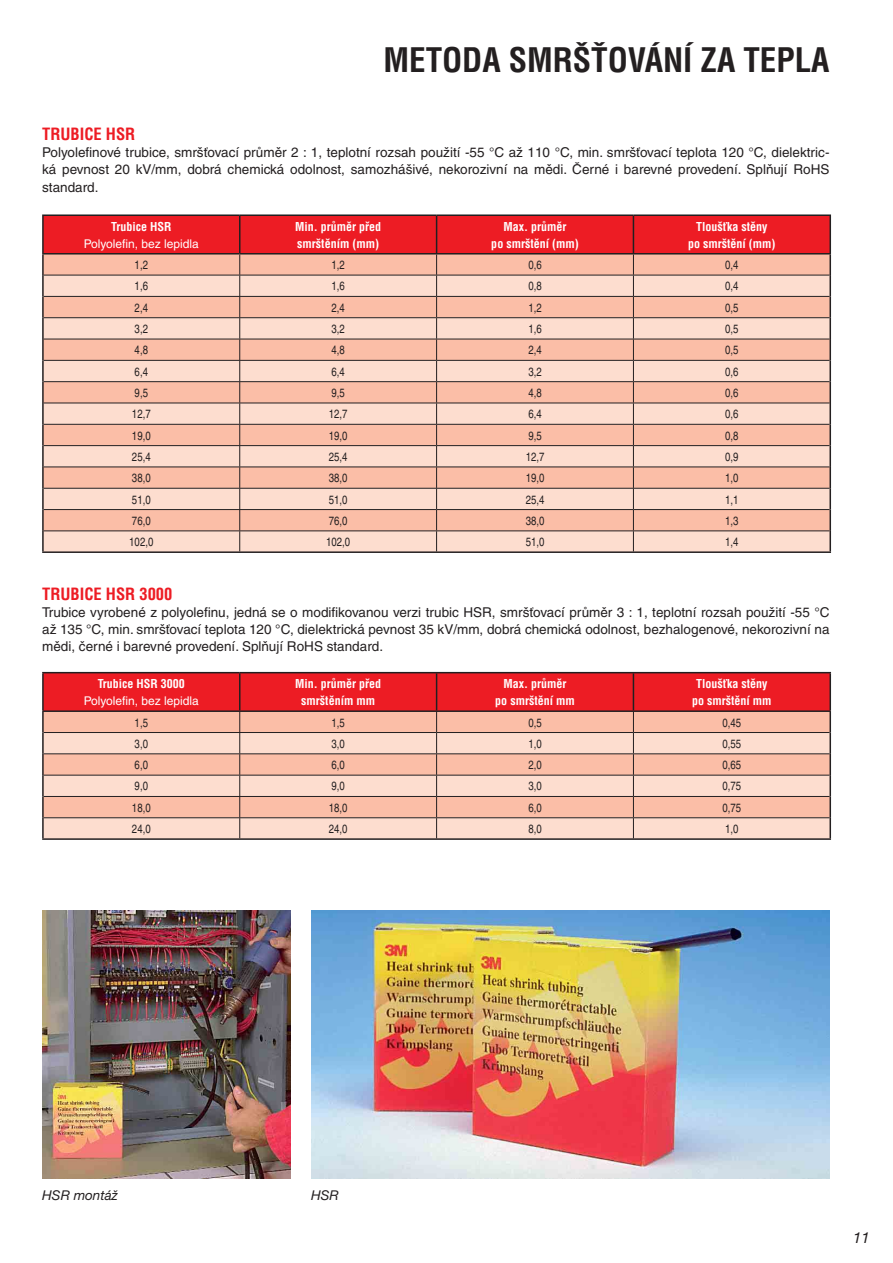
<style>
.page{position:relative;width:893px;height:1263px;background:#fff}
.page>*{position:absolute;margin:0;border:0;box-sizing:border-box;transform-origin:0 0}
.t1{font:700 condensed 33px "Helvetica CE";color:#231f20}
.t2{font:700 condensed 16.5px "Helvetica CE";color:#ed1c24}
.t3{font:italic 15px "Helvetica Neue CE";color:#231f20}
.t4{font:13.5px/17.2px "Helvetica CE";color:#231f20;text-align:justify}
.t5{font:italic 13.5px "Helvetica Neue CE";color:#231f20}
.t6{font:12px "Helvetica CE";color:#231f20;scale:.8 1}
.t7{font:700 condensed 12px/17.2px "Helvetica CE";color:#fff;text-align:center}
.t8{font:12px "Helvetica CE";color:#fff}
</style>
<div class="page">
<hr style="left:42px;top:214px;width:198px;height:2px;background:#231f20">
<hr style="left:42px;top:216px;width:2px;height:37px;background:#231f20">
<hr style="left:240px;top:214px;width:196px;height:2px;background:#231f20">
<hr style="left:436px;top:214px;width:197px;height:2px;background:#231f20">
<hr style="left:633px;top:214px;width:197px;height:2px;background:#231f20">
<hr style="left:42px;top:253px;width:198px;height:1px;background:#231f20">
<hr style="left:42px;top:254px;width:2px;height:21px;background:#231f20">
<hr style="left:42px;top:275px;width:2px;height:21px;background:#231f20">
<hr style="left:42px;top:296px;width:2px;height:21px;background:#231f20">
<hr style="left:42px;top:317px;width:2px;height:22px;background:#231f20">
<hr style="left:42px;top:339px;width:2px;height:21px;background:#231f20">
<hr style="left:42px;top:360px;width:2px;height:21px;background:#231f20">
<hr style="left:42px;top:381px;width:2px;height:22px;background:#231f20">
<hr style="left:42px;top:403px;width:2px;height:21px;background:#231f20">
<hr style="left:42px;top:424px;width:2px;height:21px;background:#231f20">
<hr style="left:42px;top:445px;width:2px;height:22px;background:#231f20">
<hr style="left:42px;top:467px;width:2px;height:21px;background:#231f20">
<hr style="left:42px;top:488px;width:2px;height:21px;background:#231f20">
<hr style="left:42px;top:509px;width:2px;height:21px;background:#231f20">
<hr style="left:42px;top:530px;width:2px;height:21px;background:#231f20">
<hr style="left:42px;top:551px;width:788px;height:2px;background:#231f20">
<svg style="left:43px;top:215px;width:787px;height:336px;background:#efb1a2"></svg>
<hr style="left:42px;top:710px;width:788px;height:1px;background:#231f20">
<hr style="left:42px;top:671px;width:198px;height:2px;background:#231f20">
<hr style="left:42px;top:673px;width:2px;height:37px;background:#231f20">
<hr style="left:240px;top:671px;width:590px;height:2px;background:#231f20">
<hr style="left:42px;top:711px;width:2px;height:21px;background:#231f20">
<hr style="left:42px;top:732px;width:2px;height:21px;background:#231f20">
<hr style="left:42px;top:753px;width:2px;height:22px;background:#231f20">
<hr style="left:42px;top:775px;width:2px;height:21px;background:#231f20">
<hr style="left:42px;top:796px;width:2px;height:21px;background:#231f20">
<hr style="left:42px;top:817px;width:2px;height:21px;background:#231f20">
<svg style="left:43px;top:672px;width:787px;height:166px;background:#ed9c91"></svg>
<hr style="left:42px;top:838px;width:788px;height:1px;background:#231f20">
<img style="left:42px;top:910px;width:248px;height:267px">
<img style="left:311px;top:910px;width:518px;height:268px">
<h1 class="t1" style="left:383px;top:46px;width:447px">METODA SMRŠŤOVÁNÍ ZA TEPLA</h1>
<p class="t2" style="left:42px;top:127px;width:95px">TRUBICE HSR</p>
<p class="t4" style="left:42px;top:145px;width:788px">Polyolefinové trubice, smršťovací průměr 2 : 1, teplotní rozsah použití -55 °C až 110 °C, min. smršťovací teplota 120 °C, dielektric&shy;ká pevnost 20 kV/mm, dobrá chemická odolnost, samozhášivé, nekorozivní na mědi. Černé i barevné provedení. Splňují RoHS standard.</p>
<p class="t7" style="left:111px;top:218px;width:62px">Trubice HSR</p>
<p class="t8" style="left:84px;top:239px;width:117px">Polyolefin, bez lepidla</p>
<p class="t7" style="left:295px;top:218px;width:87px;text-align:left">Min. průměr před smrštěním (mm)</p>
<p class="t7" style="left:491px;top:218px;width:89px">Max. průměr<br>po smrštění (mm)</p>
<p class="t7" style="left:688px;top:218px;width:89px">Tloušťka stěny<br>po smrštění (mm)</p>
<p class="t6" style="left:135px;top:260px;width:18px">1,2</p>
<p class="t6" style="left:331px;top:260px;width:18px">1,2</p>
<p class="t6" style="left:528px;top:260px;width:18px">0,6</p>
<p class="t6" style="left:724px;top:260px;width:18px">0,4</p>
<p class="t6" style="left:135px;top:281px;width:18px">1,6</p>
<p class="t6" style="left:331px;top:281px;width:18px">1,6</p>
<p class="t6" style="left:528px;top:281px;width:18px">0,8</p>
<p class="t6" style="left:724px;top:281px;width:18px">0,4</p>
<p class="t6" style="left:135px;top:303px;width:18px">2,4</p>
<p class="t6" style="left:331px;top:303px;width:18px">2,4</p>
<p class="t6" style="left:528px;top:303px;width:18px">1,2</p>
<p class="t6" style="left:724px;top:303px;width:18px">0,5</p>
<p class="t6" style="left:135px;top:324px;width:18px">3,2</p>
<p class="t6" style="left:331px;top:324px;width:18px">3,2</p>
<p class="t6" style="left:528px;top:324px;width:18px">1,6</p>
<p class="t6" style="left:724px;top:324px;width:18px">0,5</p>
<p class="t6" style="left:135px;top:345px;width:18px">4,8</p>
<p class="t6" style="left:331px;top:345px;width:18px">4,8</p>
<p class="t6" style="left:528px;top:345px;width:18px">2,4</p>
<p class="t6" style="left:724px;top:345px;width:18px">0,5</p>
<p class="t6" style="left:135px;top:366px;width:18px">6,4</p>
<p class="t6" style="left:331px;top:366px;width:18px">6,4</p>
<p class="t6" style="left:528px;top:366px;width:18px">3,2</p>
<p class="t6" style="left:724px;top:366px;width:18px">0,6</p>
<p class="t6" style="left:135px;top:388px;width:18px">9,5</p>
<p class="t6" style="left:331px;top:388px;width:18px">9,5</p>
<p class="t6" style="left:528px;top:388px;width:18px">4,8</p>
<p class="t6" style="left:724px;top:388px;width:18px">0,6</p>
<p class="t6" style="left:132px;top:409px;width:25px">12,7</p>
<p class="t6" style="left:329px;top:409px;width:25px">12,7</p>
<p class="t6" style="left:528px;top:409px;width:18px">6,4</p>
<p class="t6" style="left:724px;top:409px;width:18px">0,6</p>
<p class="t6" style="left:132px;top:430px;width:25px">19,0</p>
<p class="t6" style="left:329px;top:430px;width:25px">19,0</p>
<p class="t6" style="left:528px;top:430px;width:18px">9,5</p>
<p class="t6" style="left:724px;top:430px;width:18px">0,8</p>
<p class="t6" style="left:132px;top:452px;width:25px">25,4</p>
<p class="t6" style="left:329px;top:452px;width:25px">25,4</p>
<p class="t6" style="left:525px;top:452px;width:25px">12,7</p>
<p class="t6" style="left:724px;top:452px;width:18px">0,9</p>
<p class="t6" style="left:132px;top:473px;width:25px">38,0</p>
<p class="t6" style="left:329px;top:473px;width:25px">38,0</p>
<p class="t6" style="left:525px;top:473px;width:25px">19,0</p>
<p class="t6" style="left:724px;top:473px;width:18px">1,0</p>
<p class="t6" style="left:132px;top:494px;width:25px">51,0</p>
<p class="t6" style="left:329px;top:494px;width:25px">51,0</p>
<p class="t6" style="left:525px;top:494px;width:25px">25,4</p>
<p class="t6" style="left:724px;top:494px;width:18px">1,1</p>
<p class="t6" style="left:132px;top:516px;width:25px">76,0</p>
<p class="t6" style="left:329px;top:516px;width:25px">76,0</p>
<p class="t6" style="left:525px;top:516px;width:25px">38,0</p>
<p class="t6" style="left:724px;top:516px;width:18px">1,3</p>
<p class="t6" style="left:129px;top:537px;width:32px">102,0</p>
<p class="t6" style="left:326px;top:537px;width:32px">102,0</p>
<p class="t6" style="left:525px;top:537px;width:25px">51,0</p>
<p class="t6" style="left:724px;top:537px;width:18px">1,4</p>
<p class="t2" style="left:42px;top:586px;width:132px">TRUBICE HSR 3000</p>
<p class="t4" style="left:42px;top:604px;width:788px">Trubice vyrobené z polyolefinu, jedná se o modifikovanou verzi trubic HSR, smršťovací průměr 3 : 1, teplotní rozsah použití -55 °C až 135 °C, min. smršťovací teplota 120 °C, dielektrická pevnost 35 kV/mm, dobrá chemická odolnost, bezhalogenové, nekorozivní na mědi, černé i barevné provedení. Splňují RoHS standard.</p>
<p class="t7" style="left:98px;top:675px;width:89px">Trubice HSR 3000</p>
<p class="t8" style="left:84px;top:696px;width:117px">Polyolefin, bez lepidla</p>
<p class="t7" style="left:295px;top:675px;width:87px">Min. průměr před smrštěním mm</p>
<p class="t7" style="left:495px;top:675px;width:81px">Max. průměr<br>po smrštění mm</p>
<p class="t7" style="left:692px;top:675px;width:81px">Tloušťka stěny po smrštění mm</p>
<p class="t6" style="left:135px;top:717px;width:18px">1,5</p>
<p class="t6" style="left:331px;top:717px;width:18px">1,5</p>
<p class="t6" style="left:528px;top:717px;width:18px">0,5</p>
<p class="t6" style="left:722px;top:717px;width:25px">0,45</p>
<p class="t6" style="left:135px;top:738px;width:18px">3,0</p>
<p class="t6" style="left:331px;top:738px;width:18px">3,0</p>
<p class="t6" style="left:528px;top:738px;width:18px">1,0</p>
<p class="t6" style="left:722px;top:738px;width:25px">0,55</p>
<p class="t6" style="left:135px;top:760px;width:18px">6,0</p>
<p class="t6" style="left:331px;top:760px;width:18px">6,0</p>
<p class="t6" style="left:528px;top:760px;width:18px">2,0</p>
<p class="t6" style="left:722px;top:760px;width:25px">0,65</p>
<p class="t6" style="left:135px;top:781px;width:18px">9,0</p>
<p class="t6" style="left:331px;top:781px;width:18px">9,0</p>
<p class="t6" style="left:528px;top:781px;width:18px">3,0</p>
<p class="t6" style="left:722px;top:781px;width:25px">0,75</p>
<p class="t6" style="left:132px;top:802px;width:25px">18,0</p>
<p class="t6" style="left:329px;top:802px;width:25px">18,0</p>
<p class="t6" style="left:528px;top:802px;width:18px">6,0</p>
<p class="t6" style="left:722px;top:802px;width:25px">0,75</p>
<p class="t6" style="left:132px;top:823px;width:25px">24,0</p>
<p class="t6" style="left:329px;top:823px;width:25px">24,0</p>
<p class="t6" style="left:528px;top:823px;width:18px">8,0</p>
<p class="t6" style="left:724px;top:823px;width:18px">1,0</p>
<p class="t5" style="left:42px;top:1189px;width:77px">HSR montáž</p>
<p class="t5" style="left:311px;top:1189px;width:29px">HSR</p>
<p class="t3" style="left:852px;top:1231px;width:18px">11</p>
</div>
